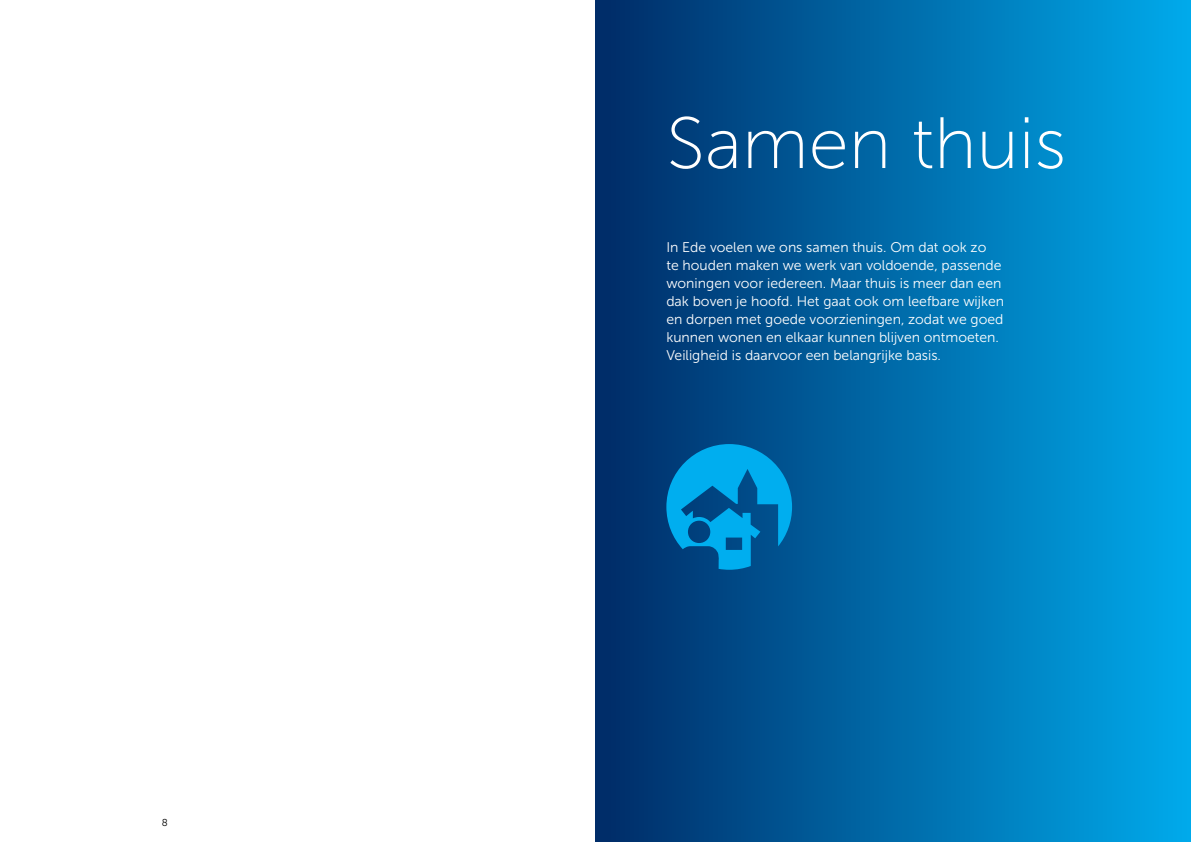
<style>
.page{position:relative;width:1191px;height:842px;background:#fff}
.page>*{position:absolute;margin:0;border:0;box-sizing:border-box;transform-origin:0 0}
.t1{font:72.5px "Museo Sans 100";color:#fff}
.t2{font:14px/18px "Museo Sans 300";color:#fff}
.t3{font:10px "Museo Sans 300";color:#000}
</style>
<div class="page">
<div style="left:595px;top:0;width:596px;height:842px;background:linear-gradient(to right,#002a66,#00aaeb)"></div>
<svg style="left:666px;top:444px;width:126px;height:126px;background:#007bba"></svg>
<p class="t3" style="left:162px;top:817px;width:8px">8</p>
<h1 class="t1" style="left:666px;top:105px;width:401px">Samen thuis</h1>
<p class="t2" style="left:666px;top:238px;width:339px">In Ede voelen we ons samen thuis. Om dat ook zo<br>te houden maken we werk van voldoende, passende woningen voor iedereen. Maar thuis is meer dan een dak boven je hoofd. Het gaat ook om leefbare wijken en dorpen met goede voorzieningen, zodat we goed kunnen wonen en elkaar kunnen blijven ontmoeten.<br>Veiligheid is daarvoor een belangrijke basis.</p>
</div>
